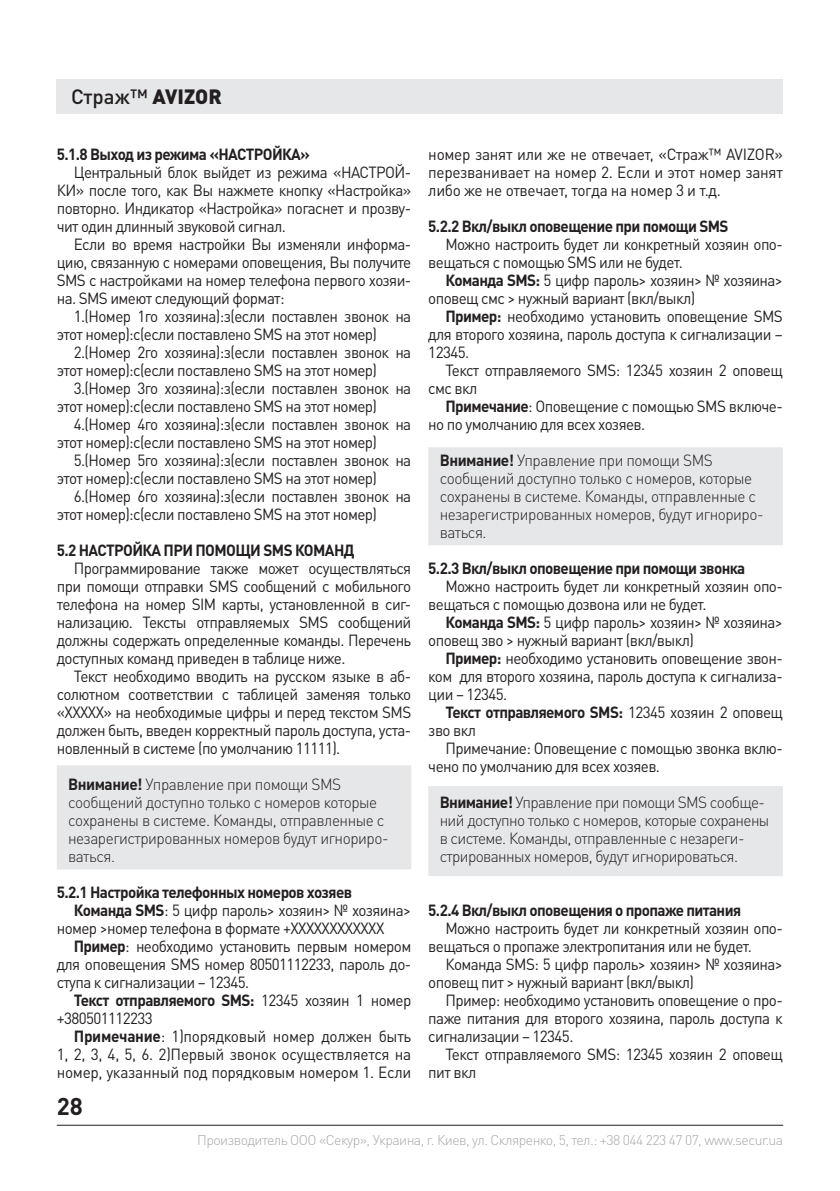
<style>
.page{position:relative;width:840px;height:1191px;background:#fff}
.page>*{position:absolute;margin:0;border:0;box-sizing:border-box;transform-origin:0 0}
.t1{font:700 24px "DIN Pro";color:#231f20}
.t2{font:500 20.4px "DIN Pro";color:#231f20}
.t3{font:16px/18px "DIN Pro";letter-spacing:-.04em;color:#231f20;scale:.95 1}
.t4{font:300 16px/18px "DIN Pro";letter-spacing:-.03em;color:#231f20;scale:.96 1}
.t5{font:700 16px "DIN Pro";letter-spacing:-.04em;color:#231f20;scale:.95 1}
.t6{font:16px "DIN Pro";letter-spacing:-.02em;color:#231f20;scale:.96 1}
.t7{font:16px/18px "DIN Pro";letter-spacing:-.04em;color:#231f20;text-align:justify;scale:.96 1}
.t8{font:300 14px "DIN Pro";letter-spacing:-.04em;color:#a8a9ad}
.s1{font-weight:900}
.s2{font-weight:700}
.s3{font-weight:400}
</style>
<div class="page">
<hr style="left:57px;top:1124px;width:725px;height:1px;background:#231f20">
<div style="left:57px;top:79px;width:725px;height:34px;background:#e6e7e9"></div>
<div style="left:57px;top:765px;width:354px;height:104px;background:#e6e7e9"></div>
<div style="left:428px;top:447px;width:354px;height:98px;background:#e6e7e9"></div>
<div style="left:428px;top:786px;width:354px;height:90px;background:#e6e7e9"></div>
<p class="t2" style="left:71px;top:84px;width:152px">Страж™ <span class="s1">AVIZOR</span></p>
<p class="t5" style="left:57px;top:143px;width:268px">5.1.8 Выход из режима «НАСТРОЙКА»</p>
<p class="t3" style="left:57px;top:163px;width:374px;text-align:justify;text-indent:17px">Центральный блок выйдет из режима «НАСТРОЙ-КИ» после того, как Вы нажмете кнопку «Настройка» повторно. Индикатор «Настройка» погаснет и прозву&shy;чит один длинный звуковой сигнал.</p>
<p class="t3" style="left:57px;top:235px;width:374px;text-align:justify;text-indent:17px">Если во время настройки Вы изменяли информа&shy;цию, связанную с номерами оповещения, Вы получите SMS с настройками на номер телефона первого хозяи&shy;на. SMS имеют следующий формат:</p>
<p class="t3" style="left:57px;top:307px;width:374px;text-indent:17px">1.(Номер 1го хозяина):з(если поставлен звонок на этот номер):с(если поставлено SMS на этот номер)</p>
<p class="t3" style="left:57px;top:343px;width:374px;text-indent:17px">2.(Номер 2го хозяина):з(если поставлен звонок на этот номер):с(если поставлено SMS на этот номер)</p>
<p class="t3" style="left:57px;top:379px;width:374px;text-indent:17px">3.(Номер 3го хозяина):з(если поставлен звонок на этот номер):с(если поставлено SMS на этот номер)</p>
<p class="t3" style="left:57px;top:415px;width:374px;text-indent:17px">4.(Номер 4го хозяина):з(если поставлен звонок на этот номер):с(если поставлено SMS на этот номер)</p>
<p class="t3" style="left:57px;top:451px;width:374px;text-indent:17px">5.(Номер 5го хозяина):з(если поставлен звонок на этот номер):с(если поставлено SMS на этот номер)</p>
<p class="t3" style="left:57px;top:487px;width:374px;text-indent:17px">6.(Номер 6го хозяина):з(если поставлен звонок на этот номер):с(если поставлено SMS на этот номер)</p>
<p class="t5" style="left:57px;top:539px;width:44px">5.2 Настройка</p>
<p class="t5" style="left:163px;top:539px;width:11px">при</p>
<p class="t5" style="left:195px;top:539px;width:12px">помо</p>
<p class="t5" style="left:235px;top:539px;width:74px">щи SMS команд</p>
<p class="t3" style="left:57px;top:559px;width:374px;text-align:justify;text-indent:17px">Программирование также может осуществляться при помощи отправки SMS сообщений с мобильного телефона на номер SIM карты, установленной в сиг&shy;нализацию. Тексты отправляемых SMS сообщений должны содержать определенные команды. Перечень доступных команд приведен в таблице ниже.</p>
<p class="t3" style="left:57px;top:667px;width:374px;text-align:justify;text-indent:17px">Текст необходимо вводить на русском языке в аб&shy;солютном соответствии с таблицей заменяя только «XXXXX» на необходимые цифры и перед текстом SMS должен быть, введен корректный пароль доступа, уста&shy;новленный в системе (по умолчанию 11111).</p>
<p class="t4" style="left:68px;top:775px;width:335px"><span class="s2">Внимание!</span> Управление при помощи SMS сообщений доступно только с номеров которые сохранены в системе. Команды, отправленные с незарегистрированных номеров будут игнориро&shy;ваться.</p>
<p class="t5" style="left:57px;top:881px;width:312px">5.2.1 Настройка телефонных номеров хозяев</p>
<p class="t3" style="left:74px;top:901px;width:356px"><span class="s2">Команда SMS</span>: 5 цифр пароль&gt; хозяин&gt; № хозяина&gt;</p>
<p class="t3" style="left:57px;top:919px;width:346px">номер &gt;номер телефона в формате +ХХХХХХХХХХХХ</p>
<p class="t3" style="left:74px;top:937px;width:356px"><span class="s2">Пример</span>: необходимо установить первым номером</p>
<p class="t3" style="left:57px;top:955px;width:374px">для оповещения SMS номер 80501112233, пароль до-</p>
<p class="t3" style="left:57px;top:973px;width:201px">ступа к сигнализации – 12345.</p>
<p class="t5" style="left:74px;top:989px;width:356px">Текст отправляемого SMS: <span class="s3">12345 хозяин 1 номер</span></p>
<p class="t3" style="left:57px;top:1009px;width:102px">+380501112233</p>
<p class="t6" style="left:74px;top:1026px;width:353px"><span class="s2">Примечание</span>: 1)порядковый номер должен быть</p>
<p class="t6" style="left:57px;top:1044px;width:370px">1, 2, 3, 4, 5, 6. 2)Первый звонок осуществляется на</p>
<p class="t6" style="left:57px;top:1062px;width:370px">номер, указанный под порядковым номером 1. Если</p>
<h1 class="t1" style="left:57px;top:1090px;width:28px">28</h1>
<p class="t7" style="left:428px;top:145px;width:370px">номер занят или же не отвечает, «Страж™ AVIZOR» перезванивает на номер 2. Если и этот номер занят либо же не отвечает, тогда на номер 3 и т.д.</p>
<p class="t5" style="left:428px;top:215px;width:317px">5.2.2 Вкл/выкл оповещение при помощи SMS</p>
<p class="t3" style="left:428px;top:235px;width:374px;text-indent:17px">Можно настроить будет ли конкретный хозяин опо&shy;вещаться с помощью SMS или не будет.</p>
<p class="t3" style="left:428px;top:271px;width:374px;text-indent:17px"><span class="s2">Команда SMS:</span> 5 цифр пароль&gt; хозяин&gt; № хозяина&gt; оповещ смс &gt; нужный вариант (вкл/выкл)</p>
<p class="t3" style="left:428px;top:307px;width:374px;text-align:justify;text-indent:17px"><span class="s2">Пример:</span> необходимо установить оповещение SMS для второго хозяина, пароль доступа к сигнализации – 12345.</p>
<p class="t3" style="left:428px;top:361px;width:374px;text-indent:17px">Текст отправляемого SMS: 12345 хозяин 2 оповещ смс вкл</p>
<p class="t3" style="left:428px;top:397px;width:374px;text-indent:17px"><span class="s2">Примечание</span>: Оповещение с помощью SMS включе&shy;но по умолчанию для всех хозяев.</p>
<p class="t4" style="left:439px;top:451px;width:339px"><span class="s2">Внимание!</span> Управление при помощи SMS сообщений доступно только с номеров, которые сохранены в системе. Команды, отправленные с незарегистрированных номеров, будут игнориро&shy;ваться.</p>
<p class="t5" style="left:428px;top:557px;width:335px">5.2.3 Вкл/выкл оповещение при помощи звонка</p>
<p class="t3" style="left:428px;top:577px;width:374px;text-indent:17px">Можно настроить будет ли конкретный хозяин опо&shy;вещаться с помощью дозвона или не будет.</p>
<p class="t3" style="left:428px;top:613px;width:374px;text-indent:17px"><span class="s2">Команда SMS:</span> 5 цифр пароль&gt; хозяин&gt; № хозяина&gt; оповещ зво &gt; нужный вариант (вкл/выкл)</p>
<p class="t3" style="left:428px;top:649px;width:374px;text-align:justify;text-indent:17px"><span class="s2">Пример:</span> необходимо установить оповещение звон&shy;ком для второго хозяина, пароль доступа к сигнализа&shy;ции – 12345.</p>
<p class="t3" style="left:428px;top:703px;width:374px;text-indent:17px"><span class="s2">Текст отправляемого SMS:</span> 12345 хозяин 2 оповещ зво вкл</p>
<p class="t3" style="left:428px;top:739px;width:374px;text-indent:17px">Примечание: Оповещение с помощью звонка вклю&shy;чено по умолчанию для всех хозяев.</p>
<p class="t4" style="left:439px;top:793px;width:345px"><span class="s2">Внимание!</span> Управление при помощи SMS сообще&shy;ний доступно только с номеров, которые сохранены в системе. Команды, отправленные с незареги&shy;стрированных номеров, будут игнорироваться.</p>
<p class="t5" style="left:428px;top:899px;width:330px">5.2.4 Вкл/выкл оповещения о пропаже питания</p>
<p class="t3" style="left:428px;top:919px;width:374px;text-indent:17px">Можно настроить будет ли конкретный хозяин опо&shy;вещаться о пропаже электропитания или не будет.</p>
<p class="t3" style="left:428px;top:955px;width:374px;text-indent:17px">Команда SMS: 5 цифр пароль&gt; хозяин&gt; № хозяина&gt; оповещ пит &gt; нужный вариант (вкл/выкл)</p>
<p class="t3" style="left:428px;top:991px;width:374px;text-align:justify;text-indent:17px">Пример: необходимо установить оповещение о про&shy;паже питания для второго хозяина, пароль доступа к сигнализации – 12345.</p>
<p class="t3" style="left:428px;top:1045px;width:374px;text-indent:17px">Текст отправляемого SMS: 12345 хозяин 2 оповещ пит вкл</p>
<p class="t8" style="left:197px;top:1130px;width:587px">Производитель ООО «Секур», Украина, г. Киев, ул. Скляренко, 5, тел.: +38 044 223 47 07, www.secur.ua</p>
</div>
